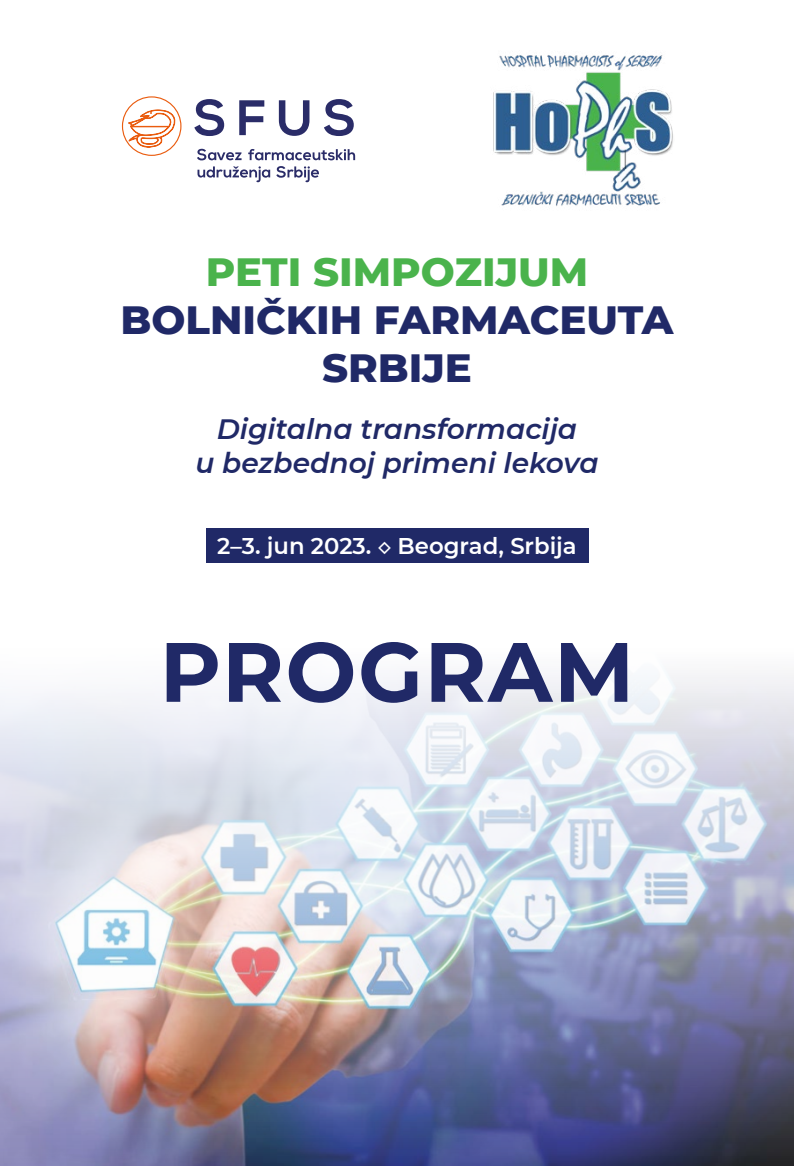
<style>
.page{position:relative;width:794px;height:1166px;background:#fff}
.page>*{position:absolute;margin:0;border:0;box-sizing:border-box;transform-origin:0 0}
.t1{font:700 84px "Montserrat";letter-spacing:.02em;color:#202967}
.t2{font:800 40.25px/48.3px "Montserrat";color:#202967;text-align:center}
.t3{font:800 40.25px "Montserrat";color:#4ab34c}
.t4{font:italic 600 28px/33.6px "Montserrat";color:#202967;text-align:center}
.t5{font:600 22.75px "Montserrat";color:#fff}
</style>
<div class="page">
<div style="left:206px;top:528px;width:382px;height:35px;background:#202967"></div>
<img style="left:0;top:673px;width:794px;height:493px">
<img style="left:493px;top:55px;width:180px;height:151px">
<svg style="left:194px;top:99px;width:160px;height:37px"></svg>
<svg style="left:197px;top:149px;width:158px;height:11px"></svg>
<svg style="left:122px;top:96px;width:59px;height:60px"></svg>
<h2 class="t3" style="left:206px;top:242px;width:384px">PETI SIMPOZIJUM</h2>
<h2 class="t2" style="left:120px;top:293px;width:554px">BOLNIČKIH FARMACEUTA<br>SRBIJE</h2>
<p class="t4" style="left:195px;top:411px;width:405px">Digitalna transformacija<br>u bezbednoj primeni lekova</p>
<p class="t5" style="left:217px;top:529px;width:361px">2–3. jun 2023. ◇ Beograd, Srbija</p>
<h1 class="t1" style="left:160px;top:611px;width:476px">PROGRAM</h1>
</div>
